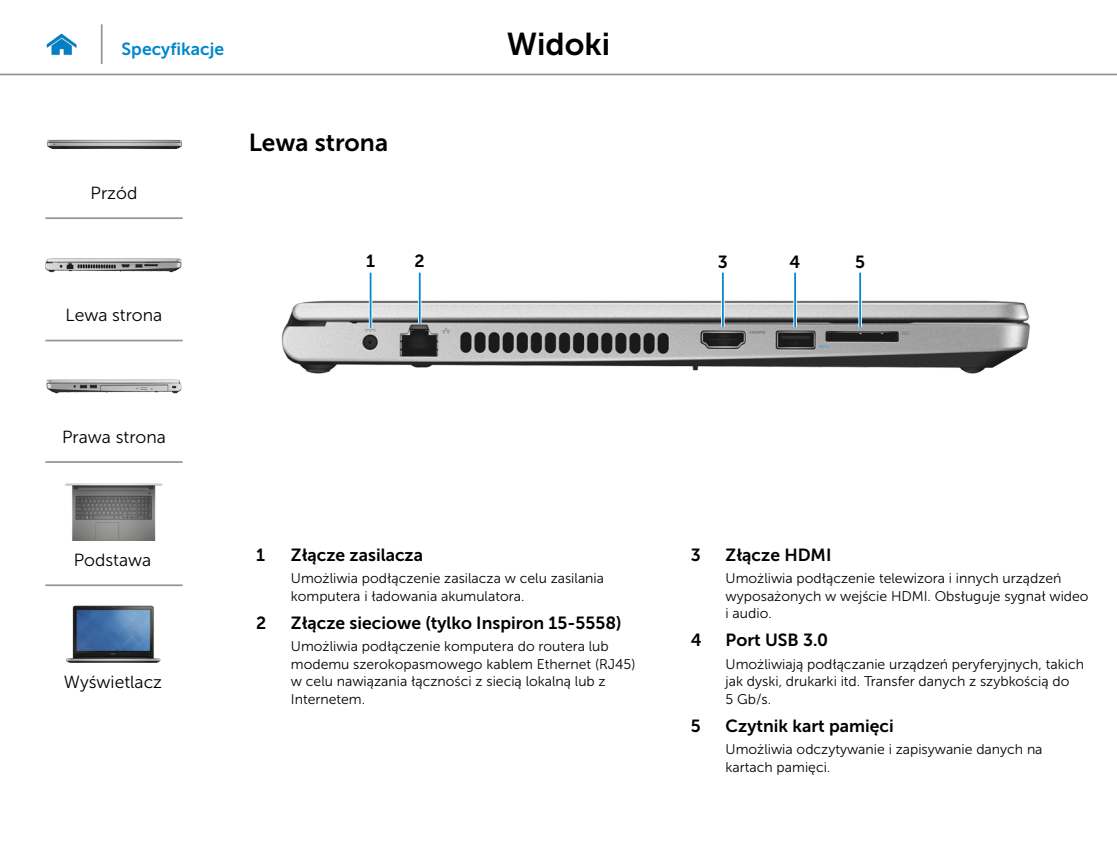
<style>
.page{position:relative;width:1117px;height:844px;background:#fff}
.page>*{position:absolute;margin:0;border:0;box-sizing:border-box;transform-origin:0 0}
.t1{font:31.5px "Museo Sans For Dell 700";color:#000}
.Head2{font:24.5px "Museo Sans For Dell 700";color:#000}
.Callout_Head{font:17.5px "Museo Sans For Dell 700";color:#000}
.t2{font:17.5px "Museo Sans For Dell 300";color:#000}
.t3{font:17.5px "Museo Sans For Dell 700";color:#0087cc}
.Callout-L{font:17.5px "Museo Sans For Dell 700";color:#000}
.Callout_description{font:14px/17.5px "Museo Sans For Dell 300";color:#000}
</style>
<div class="page">
<hr style="left:0;top:74px;width:1116px;height:1px;background:#939598">
<img style="left:46px;top:33px;width:31px;height:23px">
<img style="left:281px;top:300px;width:749px;height:74px">
<hr style="left:369px;top:272px;width:3px;height:56px;background:#fff">
<hr style="left:369px;top:272px;width:2px;height:56px;background:#0087cc">
<hr style="left:418px;top:272px;width:3px;height:51px;background:#fff">
<hr style="left:419px;top:272px;width:1px;height:51px;background:#0087cc">
<hr style="left:721px;top:272px;width:3px;height:55px;background:#fff">
<hr style="left:721px;top:272px;width:2px;height:55px;background:#0087cc">
<hr style="left:793px;top:272px;width:3px;height:55px;background:#fff">
<hr style="left:794px;top:272px;width:1px;height:55px;background:#0087cc">
<hr style="left:858px;top:272px;width:3px;height:55px;background:#fff">
<hr style="left:859px;top:272px;width:1px;height:55px;background:#0087cc">
<hr style="left:101px;top:24px;width:2px;height:40px;background:#939598">
<img style="left:46px;top:139px;width:136px;height:10px">
<img style="left:45px;top:258px;width:137px;height:15px">
<img style="left:46px;top:379px;width:136px;height:15px">
<img style="left:64px;top:483px;width:99px;height:57px">
<img style="left:66px;top:605px;width:95px;height:57px">
<hr style="left:45px;top:217px;width:138px;height:2px;background:#939598">
<hr style="left:45px;top:339px;width:138px;height:2px;background:#939598">
<hr style="left:45px;top:461px;width:138px;height:2px;background:#939598">
<hr style="left:45px;top:584px;width:138px;height:2px;background:#939598">
<p class="t3" style="left:122px;top:39px;width:104px">Specyfikacje</p>
<h1 class="t1" style="left:506px;top:26px;width:105px">Widoki</h1>
<p class="t2" style="left:91px;top:183px;width:48px">Przód</p>
<p class="t2" style="left:66px;top:305px;width:98px">Lewa strona</p>
<p class="t2" style="left:62px;top:428px;width:105px">Prawa strona</p>
<p class="t2" style="left:74px;top:550px;width:79px">Podstawa</p>
<p class="t2" style="left:64px;top:672px;width:100px">Wyświetlacz</p>
<p class="Head2" style="left:249px;top:128px;width:141px">Lewa strona</p>
<p class="Callout-L" style="left:366px;top:251px;width:10px">1</p>
<p class="Callout-L" style="left:414px;top:251px;width:12px">2</p>
<p class="Callout-L" style="left:717px;top:252px;width:12px">3</p>
<p class="Callout-L" style="left:789px;top:252px;width:12px">4</p>
<p class="Callout-L" style="left:854px;top:252px;width:11px">5</p>
<p class="Callout_Head" style="left:256px;top:544px;width:10px">1</p>
<p class="Callout_Head" style="left:291px;top:544px;width:134px">Złącze zasilacza</p>
<p class="Callout_description" style="left:291px;top:569px;width:315px">Umożliwia podłączenie zasilacza w celu zasilania komputera i ładowania akumulatora.</p>
<p class="Callout_Head" style="left:256px;top:612px;width:12px">2</p>
<p class="Callout_Head" style="left:291px;top:612px;width:332px">Złącze sieciowe (tylko Inspiron 15-5558)</p>
<p class="Callout_description" style="left:291px;top:637px;width:346px">Umożliwia podłączenie komputera do routera lub modemu szerokopasmowego kablem Ethernet (RJ45) w celu nawiązania łączności z siecią lokalną lub z Internetem.</p>
<p class="Callout_Head" style="left:690px;top:544px;width:12px">3</p>
<p class="Callout_Head" style="left:725px;top:544px;width:107px">Złącze HDMI</p>
<p class="Callout_description" style="left:725px;top:569px;width:364px">Umożliwia podłączenie telewizora i innych urządzeń wyposażonych w wejście HDMI. Obsługuje sygnał wideo i audio.</p>
<p class="Callout_Head" style="left:690px;top:630px;width:12px">4</p>
<p class="Callout_Head" style="left:725px;top:630px;width:104px">Port USB 3.0</p>
<p class="Callout_description" style="left:725px;top:655px;width:360px">Umożliwiają podłączanie urządzeń peryferyjnych, takich jak dyski, drukarki itd. Transfer danych z szybkością do<br>5 Gb/s.</p>
<p class="Callout_Head" style="left:690px;top:715px;width:11px">5</p>
<p class="Callout_Head" style="left:725px;top:715px;width:170px">Czytnik kart pamięci</p>
<p class="Callout_description" style="left:725px;top:740px;width:318px">Umożliwia odczytywanie i zapisywanie danych na kartach pamięci.</p>
</div>
